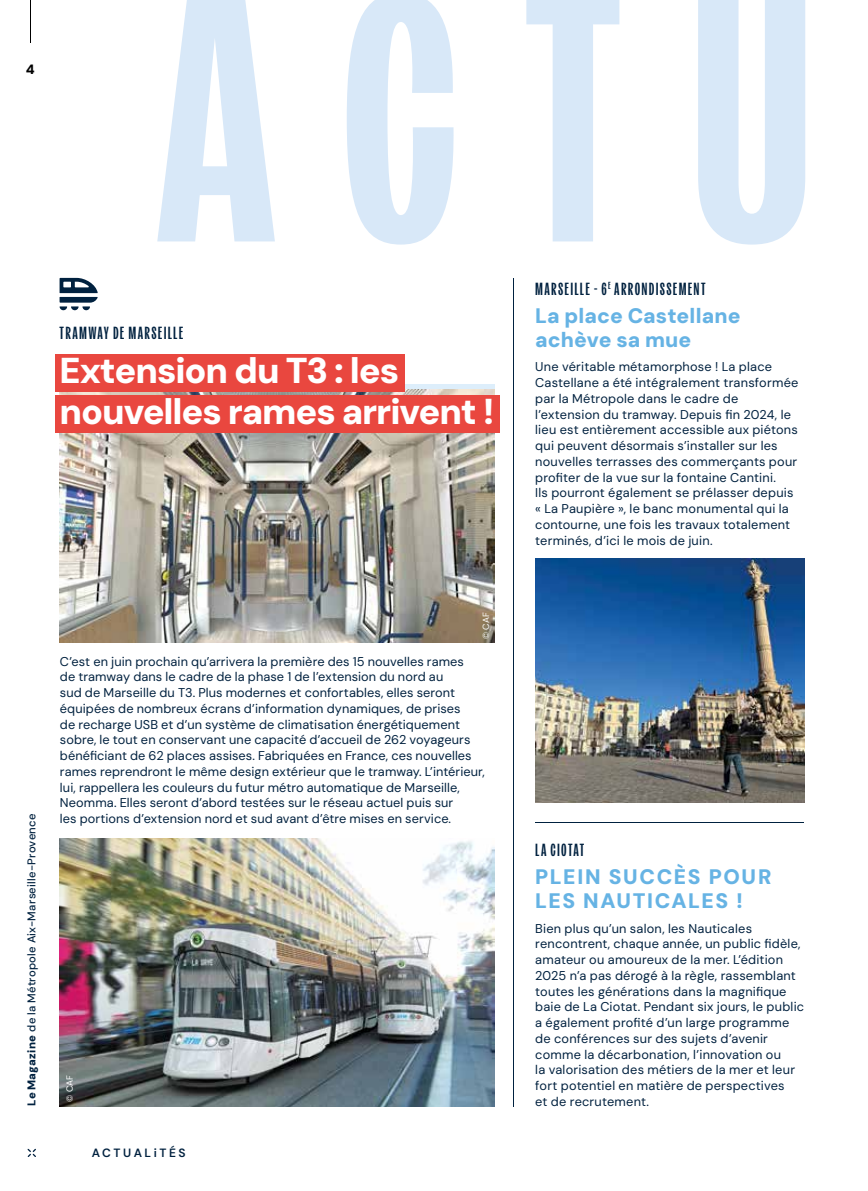
<style>
.page{position:relative;width:868px;height:1191px;background:#fff}
.page>*{position:absolute;margin:0;border:0;box-sizing:border-box;transform-origin:0 0}
.t1{font:700 extra-condensed 330px "Kensington";color:#d8e8f8}
.t2{font:900 36px/40.5px "DM Sans";letter-spacing:-.03em;color:#fff}
.t3{font:900 21px/24px "DM Sans";letter-spacing:.075em;color:#66b3e4}
.t4{font:900 21px/24px "DM Sans";letter-spacing:.005em;color:#66b3e4}
.t5{font:600 extra-condensed 16.5px "Kensington";letter-spacing:.08em;color:#00213f}
.t6{font:900 13.5px "DM Sans";color:#000}
.t7{font:12.75px/15.8px "DM Sans";letter-spacing:.01em;color:#00213f}
.t8{font:600 12px "DM Sans";letter-spacing:.21em;color:#00213f}
.t9{font:500 11.25px "DM Sans";letter-spacing:.025em;color:#00213f}
.t10{font:9px "DM Sans";letter-spacing:.005em;color:#fff}
.s1{font-weight:900}
</style>
<div class="page">
<img style="left:60px;top:389px;width:434px;height:253px">
<img style="left:60px;top:838px;width:434px;height:268px">
<div style="left:55px;top:354px;width:349px;height:38px;background:#e9473f"></div>
<div style="left:55px;top:395px;width:444px;height:37px;background:#e9473f"></div>
<svg style="left:60px;top:278px;width:38px;height:32px"></svg>
<hr style="left:513px;top:278px;width:1px;height:828px;background:#00213f">
<hr style="left:535px;top:822px;width:269px;height:1px;background:#00213f">
<img style="left:535px;top:558px;width:269px;height:244px">
<svg style="left:28px;top:1148px;width:8px;height:9px"></svg>
<hr style="left:30px;top:0;width:1px;height:43px;background:#000">
<p class="t6" style="left:26px;top:61px;width:10px">4</p>
<h1 class="t1" style="left:155px;top:-122px;width:662px">ACTU</h1>
<p class="t5" style="left:60px;top:320px;width:125px">TRAMWAY DE MARSEILLE</p>
<h2 class="t2" style="left:60px;top:350px;width:436px">Extension du T3 : les nouvelles rames arrivent !</h2>
<p class="t5" style="left:535px;top:277px;width:172px">MARSEILLE - 6<sup>E</sup> ARRONDISSEMENT</p>
<h3 class="t4" style="left:535px;top:304px;width:207px">La place Castellane achève sa mue</h3>
<p class="t7" style="left:535px;top:359px;width:264px">Une véritable métamorphose ! La place Castellane a été intégralement transformée par la Métropole dans le cadre de l’extension du tramway. Depuis fin 2024, le lieu est entièrement accessible aux piétons qui peuvent désormais s’installer sur les nouvelles terrasses des commerçants pour profiter de la vue sur la fontaine Cantini.<br>Ils pourront également se prélasser depuis « La Paupière », le banc monumental qui la contourne, une fois les travaux totalement terminés, d’ici le mois de juin.</p>
<p class="t9" style="left:24px;top:1106px;width:294px;rotate:-90deg"><span class="s1">Le Magazine</span> de la Métropole Aix-Marseille-Provence</p>
<p class="t10" style="left:480px;top:639px;width:28px;rotate:-90deg">© CAF</p>
<p class="t7" style="left:60px;top:653px;width:426px">C’est en juin prochain qu’arrivera la première des 15 nouvelles rames<br>de tramway dans le cadre de la phase 1 de l’extension du nord au<br>sud de Marseille du T3. Plus modernes et confortables, elles seront équipées de nombreux écrans d’information dynamiques, de prises<br>de recharge USB et d’un système de climatisation énergétiquement sobre, le tout en conservant une capacité d’accueil de 262 voyageurs bénéficiant de 62 places assises. Fabriquées en France, ces nouvelles rames reprendront le même design extérieur que le tramway. L’intérieur, lui, rappellera les couleurs du futur métro automatique de Marseille, Neomma. Elles seront d’abord testées sur le réseau actuel puis sur<br>les portions d’extension nord et sud avant d’être mises en service.</p>
<p class="t10" style="left:64px;top:1101px;width:28px;rotate:-90deg">© CAF</p>
<p class="t8" style="left:92px;top:1145px;width:95px">ACTUALiTÉS</p>
<p class="t5" style="left:535px;top:838px;width:50px">LA CIOTAT</p>
<h3 class="t3" style="left:535px;top:865px;width:238px">PLEIN SUCCÈS POUR<br>LES NAUTICALES !</h3>
<p class="t7" style="left:535px;top:920px;width:270px">Bien plus qu’un salon, les Nauticales rencontrent, chaque année, un public fidèle, amateur ou amoureux de la mer. L’édition 2025 n’a pas dérogé à la règle, rassemblant toutes les générations dans la magnifique baie de La Ciotat. Pendant six jours, le public a également profité d’un large programme de conférences sur des sujets d’avenir comme la décarbonation, l’innovation ou<br>la valorisation des métiers de la mer et leur fort potentiel en matière de perspectives<br>et de recrutement.</p>
</div>
